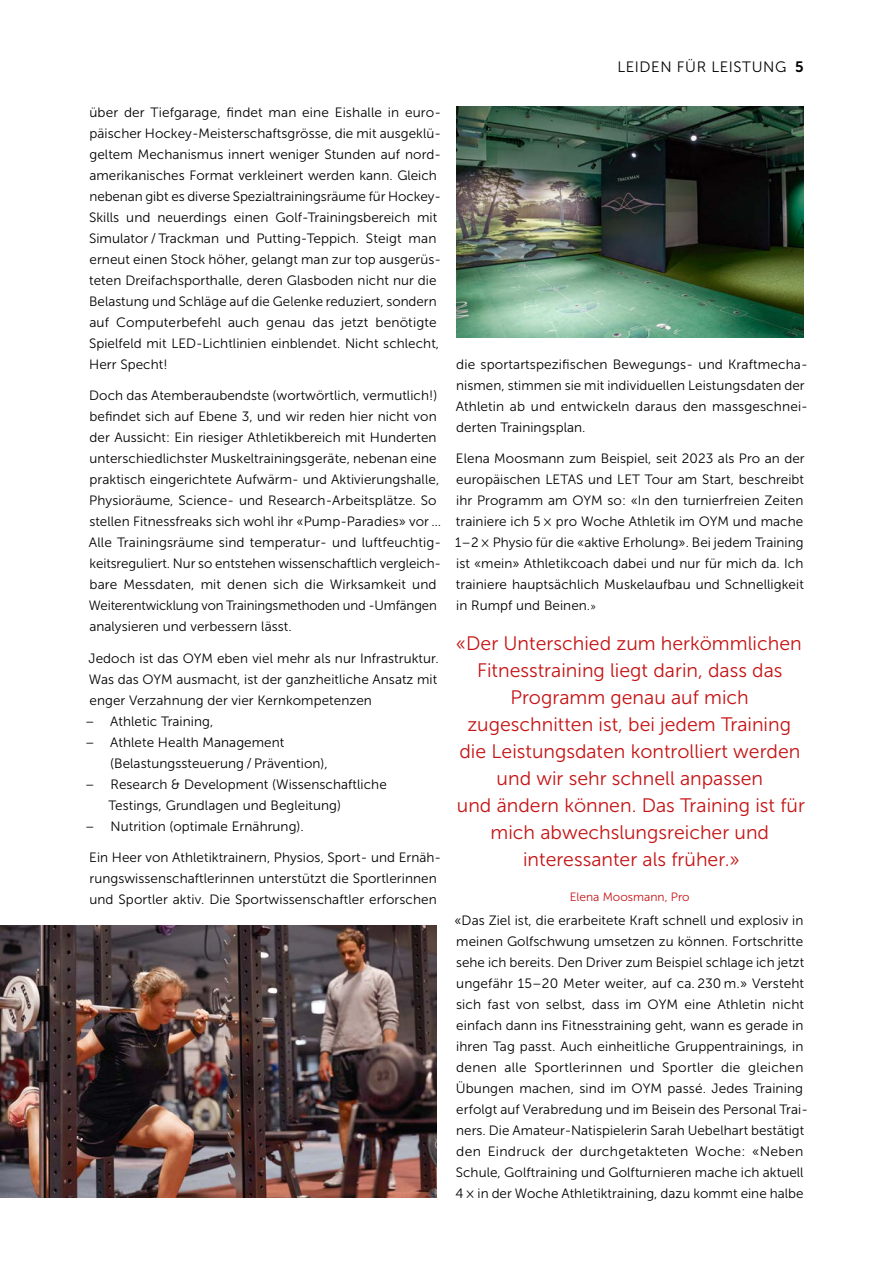
<style>
.page{position:relative;width:893px;height:1263px;background:#fff}
.page>*{position:absolute;margin:0;border:0;box-sizing:border-box;transform-origin:0 0}
.t1{font:19.5px/27px "Museo Sans 300";color:#c51415;text-align:center}
.t2{font:15px "Museo Sans 300";color:#000}
.t3{font:15px "Museo Sans 700";color:#000}
.t4{font:13.5px/21px "Museo Sans 300";letter-spacing:.005em;color:#000}
.t5{font:12px "Museo Sans 300";color:#c51415}
.s1{font-size:10.5px}
</style>
<div class="page">
<img style="left:456px;top:107px;width:348px;height:230px">
<img style="left:0;top:925px;width:437px;height:273px">
<p class="t4" style="left:89px;top:101px;width:354px">über der Tiefgarage, findet man eine Eishalle in euro&shy;päischer Hockey-Meisterschaftsgrösse, die mit ausgeklü&shy;geltem Mechanismus innert weniger Stunden auf nord&shy;amerikanisches Format verkleinert werden kann. Gleich nebenan gibt es diverse Spezialtrainingsräume für Hockey-Skills und neuerdings einen Golf-Trainingsbereich mit Simulator / Trackman und Putting-Teppich. Steigt man erneut einen Stock höher, gelangt man zur top ausgerüs&shy;teten Dreifachsporthalle, deren Glasboden nicht nur die Belastung und Schläge auf die Gelenke reduziert, sondern auf Computerbefehl auch genau das jetzt benötigte Spielfeld mit LED-Lichtlinien einblendet. Nicht schlecht, Herr Specht!</p>
<p class="t4" style="left:89px;top:385px;width:354px">Doch das Atemberaubendste (wortwörtlich, vermutlich!) befindet sich auf Ebene 3, und wir reden hier nicht von der Aussicht: Ein riesiger Athletikbereich mit Hunderten unterschiedlichster Muskeltrainingsgeräte, nebenan eine praktisch eingerichtete Aufwärm- und Aktivierungshalle, Physioräume, Science- und Research-Arbeitsplätze. So stellen Fitnessfreaks sich wohl ihr «Pump-Paradies» vor … Alle Trainingsräume sind temperatur- und luftfeuchtig&shy;keitsreguliert. Nur so entstehen wissenschaftlich vergleich&shy;bare Messdaten, mit denen sich die Wirksamkeit und Weiterentwicklung von Trainingsmethoden und -Umfängen analysieren und verbessern lässt.</p>
<p class="t4" style="left:89px;top:647px;width:352px;text-align:justify">Jedoch ist das OYM eben viel mehr als nur Infrastruktur.<br>Was das OYM ausmacht, ist der ganzheitliche Ansatz mit enger Verzahnung der vier Kernkompetenzen</p>
<p class="t4" style="left:85px;top:711px;width:130px">– Athletic Training,</p>
<p class="t4" style="left:110px;top:732px;width:219px;text-indent:-25px">– Athlete Health Management (Belastungssteuerung / Prävention),</p>
<p class="t4" style="left:108px;top:774px;width:280px;text-indent:-23px">– Research &amp; Development (Wissenschaftliche<br>Testings, Grundlagen und Begleitung)</p>
<p class="t4" style="left:85px;top:816px;width:220px">– Nutrition (optimale Ernährung).</p>
<p class="t4" style="left:89px;top:847px;width:353px">Ein Heer von Athletiktrainern, Physios, Sport- und Ernäh&shy;rungswissenschaftlerinnen unterstützt die Sportlerinnen und Sportler aktiv. Die Sportwissenschaftler erforschen</p>
<p class="t2" style="left:617px;top:59px;width:18px">Leiden</p>
<p class="t2" style="left:677px;top:59px;width:11px">für</p>
<p class="t2" style="left:711px;top:59px;width:18px">Leistung</p>
<p class="t3" style="left:795px;top:59px;width:10px">5</p>
<p class="t4" style="left:456px;top:353px;width:354px">die sportartspezifischen Bewegungs- und Kraftmecha&shy;nismen, stimmen sie mit individuellen Leistungsdaten der Athletin ab und entwickeln daraus den massgeschnei&shy;derten Trainingsplan.</p>
<p class="t4" style="left:455px;top:448px;width:351px;text-align:justify">Elena Moosmann zum Beispiel, seit 2023 als Pro an der europäischen LETAS und LET Tour am Start, beschreibt ihr Programm am OYM so: «In den turnierfreien Zeiten trainiere ich 5 × pro Woche Athletik im OYM und mache 1–2 × Physio für die «aktive Erholung». Bei jedem Training ist «mein» Athletikcoach dabei und nur für mich da. Ich trainiere hauptsächlich Muskelaufbau und Schnelligkeit in Rumpf und Beinen.<span class="s1">»</span></p>
<p class="t1" style="left:456px;top:630px;width:351px">«Der Unterschied zum herkömmlichen Fitnesstraining liegt darin, dass das Programm genau auf mich zugeschnitten ist, bei jedem Training die Leistungsdaten kontrolliert werden und wir sehr schnell anpassen<br>und ändern können. Das Training ist für mich abwechslungsreicher und interessanter als früher.»</p>
<p class="t5" style="left:570px;top:891px;width:121px">Elena Moosmann, Pro</p>
<p class="t4" style="left:454px;top:910px;width:355px">«Das Ziel ist, die erarbeitete Kraft schnell und explosiv in meinen Golfschwung umsetzen zu können. Fortschritte sehe ich bereits. Den Driver zum Beispiel schlage ich jetzt ungefähr 15–20 Meter weiter, auf ca. 230 m.» Versteht sich fast von selbst, dass im OYM eine Athletin nicht einfach dann ins Fitnesstraining geht, wann es gerade in ihren Tag passt. Auch einheitliche Gruppentrainings, in denen alle Sportlerinnen und Sportler die gleichen Übungen machen, sind im OYM passé. Jedes Training erfolgt auf Verabredung und im Beisein des Personal Trai&shy;ners. Die Amateur-Natispielerin Sarah Uebelhart bestätigt den Eindruck der durchgetakteten Woche: «Neben Schule, Golftraining und Golfturnieren mache ich aktuell 4 × in der Woche Athletiktraining, dazu kommt eine halbe</p>
</div>
